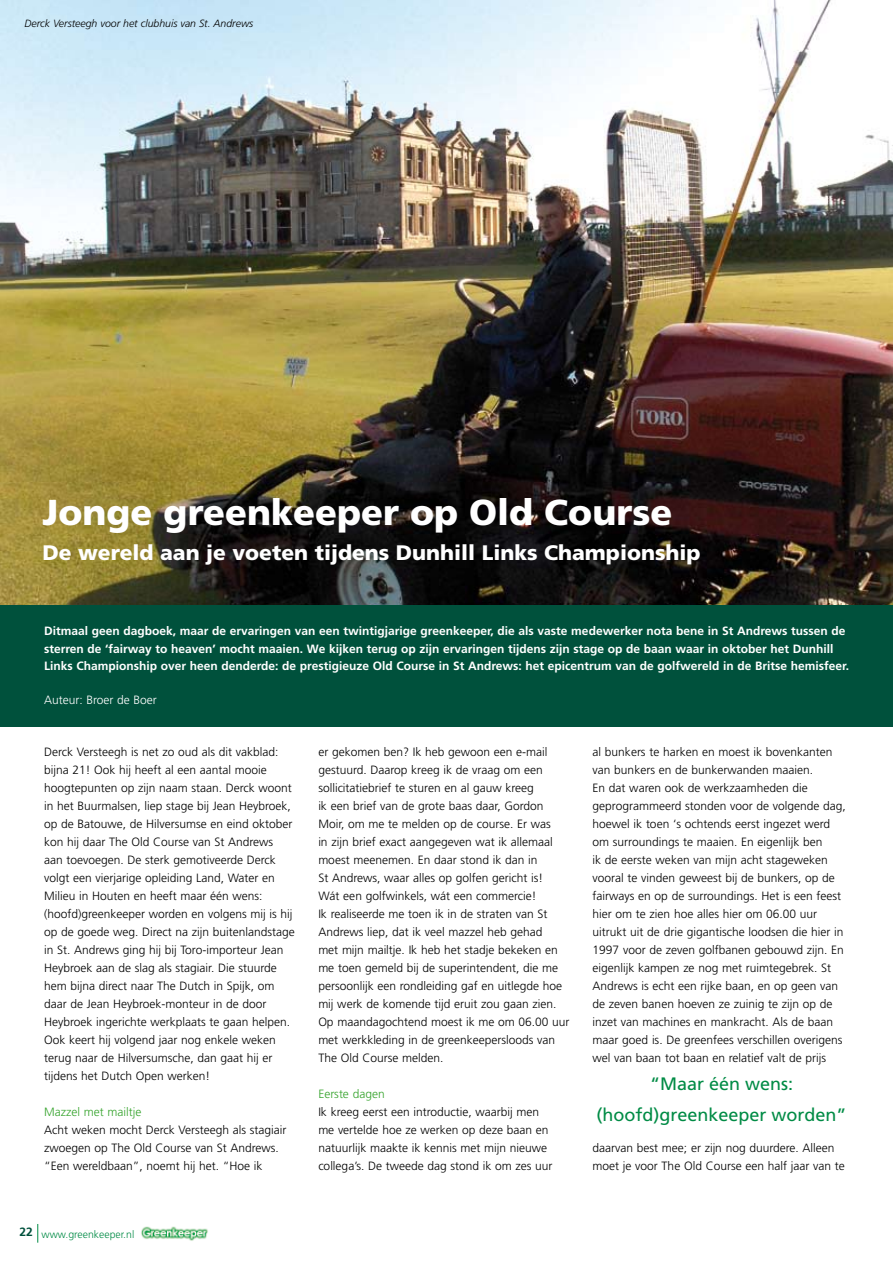
<style>
.page{position:relative;width:893px;height:1263px;background:#fff}
.page>*{position:absolute;margin:0;border:0;box-sizing:border-box;transform-origin:0 0}
.t1{font:900 36px "Frutiger";color:#fff}
.t2{font:900 21px "Frutiger";color:#fff}
.t3{font:18px/31.5px "Frutiger";color:#008b45;text-align:center}
.t4{font:300 12px/18px "Frutiger";color:#000}
.t5{font:700 12px/17.2px "Frutiger";color:#fff}
.t6{font:300 12px "Frutiger";color:#35a32c}
.t7{font:300 12px "Frutiger";color:#fff}
.t8{font:italic 300 10.5px "Frutiger";color:#000}
.t9{font:300 10.5px "Frutiger";color:#008b45}
.s1{font-weight:700;font-size:12px;color:#00513c}
</style>
<div class="page">
<img style="left:141px;top:1226px;width:67px;height:15px">
<svg style="left:38px;top:1224px;width:1px;height:19px"></svg>
<img style="left:0;top:0;width:893px;height:606px">
<div style="left:0;top:606px;width:893px;height:121px;background:#00513c"></div>
<p class="t8" style="left:25px;top:17px;width:230px">Derck Versteegh voor het clubhuis van St. Andrews</p>
<h1 class="t1" style="left:43px;top:490px;width:631px">Jonge greenkeeper op Old Course</h1>
<h2 class="t2" style="left:43px;top:540px;width:660px">De wereld aan je voeten tijdens Dunhill Links Championship</h2>
<p class="t5" style="left:44px;top:622px;width:806px">Ditmaal geen dagboek, maar de ervaringen van een twintigjarige greenkeeper, die als vaste medewerker nota bene in St Andrews tussen de sterren de ‘fairway to heaven’ mocht maaien. We kijken terug op zijn ervaringen tijdens zijn stage op de baan waar in oktober het Dunhill<br>Links Championship over heen denderde: de prestigieuze Old Course in St Andrews: het epicentrum van de golfwereld in de Britse hemisfeer.</p>
<p class="t7" style="left:44px;top:693px;width:114px">Auteur: Broer de Boer</p>
<p class="t4" style="left:44px;top:743px;width:252px">Derck Versteegh is net zo oud als dit vakblad: bijna 21! Ook hij heeft al een aantal mooie hoogtepunten op zijn naam staan. Derck woont in het Buurmalsen, liep stage bij Jean Heybroek, op de Batouwe, de Hilversumse en eind oktober kon hij daar The Old Course van St Andrews<br>aan toevoegen. De sterk gemotiveerde Derck volgt een vierjarige opleiding Land, Water en Milieu in Houten en heeft maar één wens: (hoofd)greenkeeper worden en volgens mij is hij op de goede weg. Direct na zijn buitenlandstage in St. Andrews ging hij bij Toro-importeur Jean Heybroek aan de slag als stagiair. Die stuurde hem bijna direct naar The Dutch in Spijk, om daar de Jean Heybroek-monteur in de door Heybroek ingerichte werkplaats te gaan helpen.<br>Ook keert hij volgend jaar nog enkele weken terug naar de Hilversumsche, dan gaat hij er tijdens het Dutch Open werken!</p>
<p class="t6" style="left:44px;top:1105px;width:99px">Mazzel met mailtje</p>
<p class="t4" style="left:44px;top:1121px;width:244px">Acht weken mocht Derck Versteegh als stagiair zwoegen op The Old Course van St Andrews. “Een wereldbaan”, noemt hij het. “Hoe ik</p>
<p class="t9" style="left:20px;top:1228px;width:116px"><span class="s1">22</span> www.greenkeeper.nl</p>
<p class="t4" style="left:318px;top:743px;width:253px">er gekomen ben? Ik heb gewoon een e-mail gestuurd. Daarop kreeg ik de vraag om een sollicitatiebrief te sturen en al gauw kreeg<br>ik een brief van de grote baas daar, Gordon Moir, om me te melden op de course. Er was<br>in zijn brief exact aangegeven wat ik allemaal moest meenemen. En daar stond ik dan in<br>St Andrews, waar alles op golfen gericht is!<br>Wát een golfwinkels, wát een commercie!<br>Ik realiseerde me toen ik in de straten van St Andrews liep, dat ik veel mazzel heb gehad<br>met mijn mailtje. Ik heb het stadje bekeken en me toen gemeld bij de superintendent, die me persoonlijk een rondleiding gaf en uitlegde hoe mij werk de komende tijd eruit zou gaan zien.<br>Op maandagochtend moest ik me om 06.00 uur met werkkleding in de greenkeepersloods van The Old Course melden.</p>
<p class="t6" style="left:318px;top:1087px;width:68px">Eerste dagen</p>
<p class="t4" style="left:318px;top:1103px;width:236px">Ik kreeg eerst een introductie, waarbij men me vertelde hoe ze werken op deze baan en natuurlijk maakte ik kennis met mijn nieuwe collega’s. De tweede dag stond ik om zes uur</p>
<p class="t4" style="left:593px;top:743px;width:255px">al bunkers te harken en moest ik bovenkanten van bunkers en de bunkerwanden maaien.<br>En dat waren ook de werkzaamheden die geprogrammeerd stonden voor de volgende dag, hoewel ik toen ‘s ochtends eerst ingezet werd om surroundings te maaien. En eigenlijk ben<br>ik de eerste weken van mijn acht stageweken vooral te vinden geweest bij de bunkers, op de fairways en op de surroundings. Het is een feest hier om te zien hoe alles hier om 06.00 uur uitrukt uit de drie gigantische loodsen die hier in 1997 voor de zeven golfbanen gebouwd zijn. En eigenlijk kampen ze nog met ruimtegebrek. St Andrews is echt een rijke baan, en op geen van de zeven banen hoeven ze zuinig te zijn op de inzet van machines en mankracht. Als de baan maar goed is. De greenfees verschillen overigens wel van baan tot baan en relatief valt de prijs</p>
<h3 class="t3" style="left:596px;top:1068px;width:252px">“Maar één wens: (hoofd)greenkeeper worden”</h3>
<p class="t4" style="left:593px;top:1139px;width:254px">daarvan best mee; er zijn nog duurdere. Alleen moet je voor The Old Course een half jaar van te</p>
</div>
